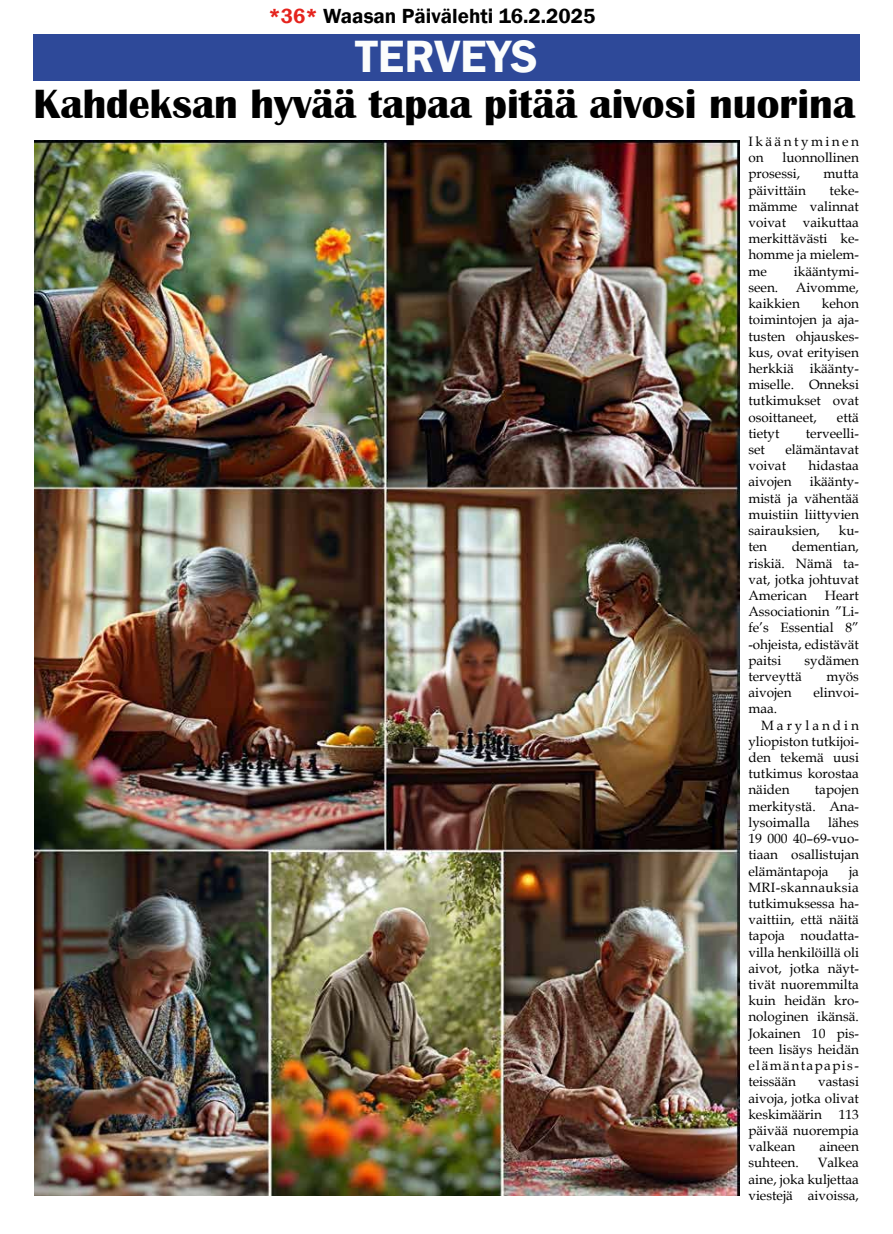
<style>
.page{position:relative;width:893px;height:1234px;background:#fff}
.page>*{position:absolute;margin:0;border:0;box-sizing:border-box;transform-origin:0 0}
.t1{font:600 46.5px "Franklin Gothic";color:#fbfdfc}
.t2{font:700 42px "Britannic";color:#000}
.t3{font:600 21px "Franklin Gothic";color:#000}
.t4{font:13.5px/16.2px "Book Antiqua";color:#000;text-align:justify}
.t5{font:13.5px/16.2px "Book Antiqua";letter-spacing:.185em;color:#000}
.t6{font:13.5px "Book Antiqua";letter-spacing:.22em;color:#000}
.s1{color:#e5231d}
</style>
<div class="page">
<div style="left:33px;top:34px;width:826px;height:47px;background:#2e4999"></div>
<img style="left:34px;top:140px;width:706px;height:1055px">
<h3 class="t3" style="left:269px;top:3px;width:328px"><span class="s1">*36*</span> Waasan Päivälehti 16.2.2025</h3>
<h1 class="t1" style="left:355px;top:28px;width:184px">TERVEYS</h1>
<h2 class="t2" style="left:33px;top:80px;width:823px">Kahdeksan hyvää tapaa pitää aivosi nuorina</h2>
<p class="t5" style="left:748px;top:133px;width:112px">Ikääntyminen on</p>
<p class="t4" style="left:748px;top:149px;width:112px;text-indent:34px">luonnollinen prosessi,</p>
<p class="t4" style="left:823px;top:165px;width:37px">mutta</p>
<p class="t4" style="left:748px;top:181px;width:112px;text-indent:81px">teke&shy;mämme valinnat voivat vaikuttaa merkittävästi ke&shy;homme ja mielem&shy;me</p>
<p class="t4" style="left:748px;top:181px;width:59px">päivittäin</p>
<p class="t4" style="left:794px;top:262px;width:67px">ikääntymi-</p>
<p class="t4" style="left:748px;top:279px;width:112px;text-indent:47px">Aivomme, kaikkien</p>
<p class="t4" style="left:748px;top:279px;width:31px">seen.</p>
<p class="t4" style="left:748px;top:295px;width:112px;text-indent:73px">kehon toimintojen ja aja&shy;tusten ohjauskes&shy;kus, ovat erityisen herkkiä ikäänty&shy;miselle. Onneksi tutkimukset ovat osoittaneet,</p>
<p class="t4" style="left:837px;top:408px;width:24px">että</p>
<p class="t4" style="left:748px;top:424px;width:33px">tietyt</p>
<p class="t4" style="left:806px;top:424px;width:55px">terveelli-</p>
<p class="t4" style="left:748px;top:441px;width:18px">set</p>
<p class="t4" style="left:748px;top:441px;width:112px;text-indent:37px">elämäntavat voivat</p>
<p class="t4" style="left:808px;top:457px;width:52px">hidastaa</p>
<p class="t4" style="left:748px;top:473px;width:112px;text-indent:61px">ikäänty&shy;mistä ja vähentää muistiin liittyvien sairauksien,</p>
<p class="t4" style="left:748px;top:473px;width:45px">aivojen</p>
<p class="t4" style="left:839px;top:522px;width:22px">ku-</p>
<p class="t4" style="left:748px;top:538px;width:112px;text-indent:43px">dementian, riskiä. Nämä ta&shy;vat, jotka johtuvat American</p>
<p class="t4" style="left:748px;top:538px;width:20px">ten</p>
<p class="t4" style="left:748px;top:586px;width:112px;text-indent:76px">Heart Associationin ”Li&shy;fe’s Essential 8” -ohjeista, edistävät paitsi</p>
<p class="t4" style="left:804px;top:651px;width:56px">sydämen</p>
<p class="t4" style="left:748px;top:667px;width:55px">terveyttä</p>
<p class="t4" style="left:826px;top:667px;width:34px">myös</p>
<p class="t4" style="left:748px;top:684px;width:45px">aivojen</p>
<p class="t4" style="left:813px;top:684px;width:47px">elinvoi-</p>
<p class="t4" style="left:748px;top:700px;width:30px">maa.</p>
<p class="t6" style="left:761px;top:715px;width:99px">Marylandin</p>
<p class="t4" style="left:748px;top:732px;width:112px">yliopiston tutkijoi-</p>
<p class="t4" style="left:748px;top:748px;width:112px">den tekemä uusi</p>
<p class="t4" style="left:748px;top:765px;width:112px">tutkimus korostaa</p>
<p class="t4" style="left:748px;top:781px;width:43px">näiden</p>
<p class="t4" style="left:748px;top:781px;width:112px;text-indent:66px">tapojen merkitystä. Ana&shy;lysoimalla</p>
<p class="t4" style="left:748px;top:813px;width:112px;text-indent:80px">lähes 19 000 40–69-vuo&shy;tiaan osallistujan elämäntapoja</p>
<p class="t4" style="left:748px;top:862px;width:112px;text-indent:101px">ja MRI-skannauksia tutkimuksessa ha&shy;vaittiin, että näitä tapoja noudatta&shy;villa henkilöillä oli aivot, jotka näyt&shy;tivät nuoremmilta kuin heidän kro&shy;nologinen ikänsä.<br>Jokainen 10 pis&shy;teen lisäys heidän elämäntapapis&shy;teissään</p>
<p class="t4" style="left:748px;top:1072px;width:112px;text-indent:70px">vastasi aivoja, jotka olivat keskimäärin 113 päivää nuorempia valkean</p>
<p class="t4" style="left:820px;top:1137px;width:41px">aineen</p>
<p class="t4" style="left:748px;top:1153px;width:112px;text-indent:69px">Valkea aine, joka kuljettaa viestejä aivoissa,</p>
<p class="t4" style="left:748px;top:1153px;width:52px">suhteen.</p>
</div>
